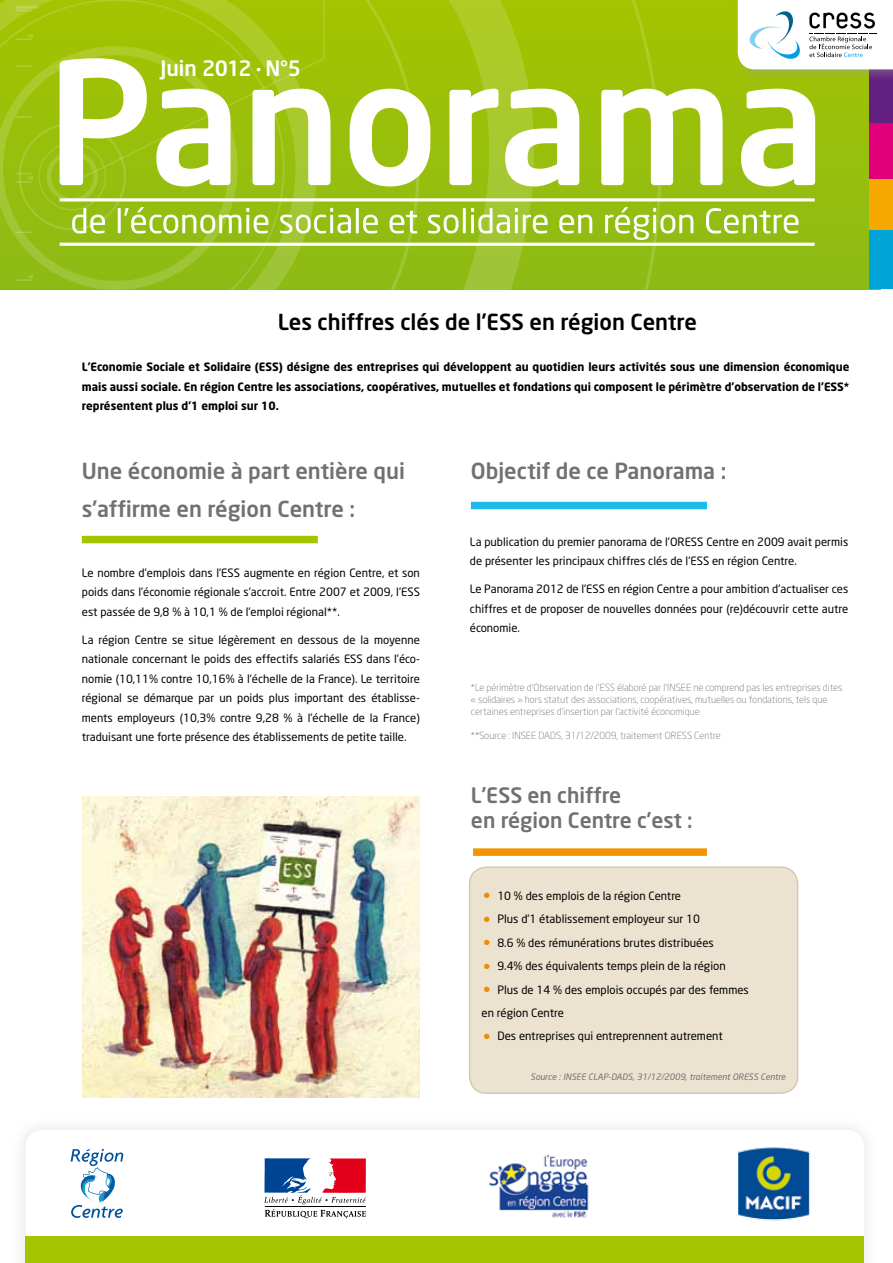
<style>
.page{position:relative;width:893px;height:1263px;background:#fff}
.page>*{position:absolute;margin:0;border:0;box-sizing:border-box;transform-origin:0 0}
.t1{font:500 21.9px/37.5px "Neo Sans";color:#707172}
.t2{font:500 21.9px "Neo Sans";color:#000}
.t3{font:500 21px/25.2px "Neo Sans";color:#707172}
.t4{font:500 21px "Neo Sans";letter-spacing:-.015em;color:#fff}
.t5{font:11.4px/19.5px "Neo Sans";color:#000;text-align:justify}
.t6{font:700 11.4px/19.5px "Neo Sans";color:#000;text-align:justify}
.t7{font:300 9.75px/12px "Neo Sans";color:#707172}
.t8{font:italic 8.7px "Neo Sans";color:#707172}
.s1{font-family:"Century Gothic";font-weight:700;font-size:18px;color:#f08a00}
</style>
<div class="page">
<div style="left:473px;top:848px;width:234px;height:8px;background:#f39400"></div>
<div style="left:26px;top:1236px;width:838px;height:27px;background:#a4c400"></div>
<svg style="left:0;top:0;width:72px;height:290px;background:#a3c524"></svg>
<div style="left:471px;top:502px;width:236px;height:7px;background:#1bbbea"></div>
<div style="left:82px;top:536px;width:236px;height:7px;background:#a4c400"></div>
<svg style="left:71px;top:1149px;width:52px;height:69px"></svg>
<svg style="left:264px;top:1158px;width:102px;height:60px"></svg>
<img style="left:489px;top:1155px;width:100px;height:63px">
<img style="left:738px;top:1147px;width:72px;height:74px">
<img style="left:83px;top:796px;width:337px;height:302px">
<div style="left:470px;top:867px;width:328px;height:226px;background:#ebe3d0;border-radius:17px"></div>
<div style="left:469px;top:866px;width:329px;height:228px;border:2px solid #d5c9b4;border-radius:17px"></div>
<svg style="left:72px;top:0;width:821px;height:290px"></svg>
<h2 class="t4" style="left:161px;top:55px;width:142px">Juin 2012 N°5</h2>
<h1 class="t2" style="left:278px;top:308px;width:421px">Les chiffres clés de l’ESS en région Centre</h1>
<p class="t6" style="left:82px;top:357px;width:769px">L’Economie Sociale et Solidaire (ESS) désigne des entreprises qui développent au quotidien leurs activités sous une dimension économique mais aussi sociale. En région Centre les associations, coopératives, mutuelles et fondations qui composent le périmètre d’observation de l’ESS* représentent plus d’1 emploi sur 10.</p>
<h1 class="t1" style="left:82px;top:452px;width:325px">Une économie à part entière qui s’affirme en région Centre :</h1>
<p class="t5" style="left:82px;top:563px;width:340px">Le nombre d’emplois dans l’ESS augmente en région Centre, et son poids dans l’économie régionale s’accroit. Entre 2007 et 2009, l’ESS est passée de 9,8 % à 10,1 % de l’emploi régional**.</p>
<p class="t5" style="left:82px;top:630px;width:340px">La région Centre se situe légèrement en dessous de la moyenne nationale concernant le poids des effectifs salariés ESS dans l’éco&shy;nomie (10,11% contre 10,16% à l’échelle de la France). Le territoire régional se démarque par un poids plus important des établisse&shy;ments employeurs (10,3% contre 9,28 % à l’échelle de la France) traduisant une forte présence des établissements de petite taille.</p>
<h1 class="t1" style="left:471px;top:452px;width:257px">Objectif de ce Panorama :</h1>
<p class="t5" style="left:470px;top:532px;width:380px">La publication du premier panorama de l’ORESS Centre en 2009 avait permis de présenter les principaux chiffres clés de l’ESS en région Centre.</p>
<p class="t5" style="left:470px;top:579px;width:380px">Le Panorama 2012 de l’ESS en région Centre a pour ambition d’actualiser ces chiffres et de proposer de nouvelles données pour (re)découvrir cette autre économie.</p>
<p class="t7" style="left:471px;top:682px;width:373px">*Le périmètre d’Observation de l’ESS élaboré par l’INSEE ne comprend pas les entreprises dites « solidaires » hors statut des associations, coopératives, mutuelles ou fondations, tels que certaines entreprises d’insertion par l’activité économique</p>
<p class="t7" style="left:471px;top:730px;width:251px">**Source : INSEE DADS, 31/12/2009, traitement ORESS Centre</p>
<h2 class="t3" style="left:471px;top:782px;width:223px">L’ESS en chiffre<br>en région Centre c’est :</h2>
<p class="t5" style="left:482px;top:886px;width:201px"><span class="s1">•</span> 10 % des emplois de la région Centre</p>
<p class="t5" style="left:482px;top:909px;width:220px"><span class="s1">•</span> Plus d’1 établissement employeur sur 10</p>
<p class="t5" style="left:482px;top:933px;width:234px"><span class="s1">•</span> 8.6 % des rémunérations brutes distribuées</p>
<p class="t5" style="left:482px;top:956px;width:246px"><span class="s1">•</span> 9.4% des équivalents temps plein de la région</p>
<p class="t5" style="left:482px;top:977px;width:269px;line-height:23.4px"><span class="s1">•</span> Plus de 14 % des emplois occupés par des femmes en région Centre</p>
<p class="t5" style="left:482px;top:1026px;width:243px"><span class="s1">•</span> Des entreprises qui entreprennent autrement</p>
<p class="t8" style="left:530px;top:1072px;width:257px">Source : INSEE CLAP-DADS, 31/12/2009, traitement ORESS Centre</p>
</div>
